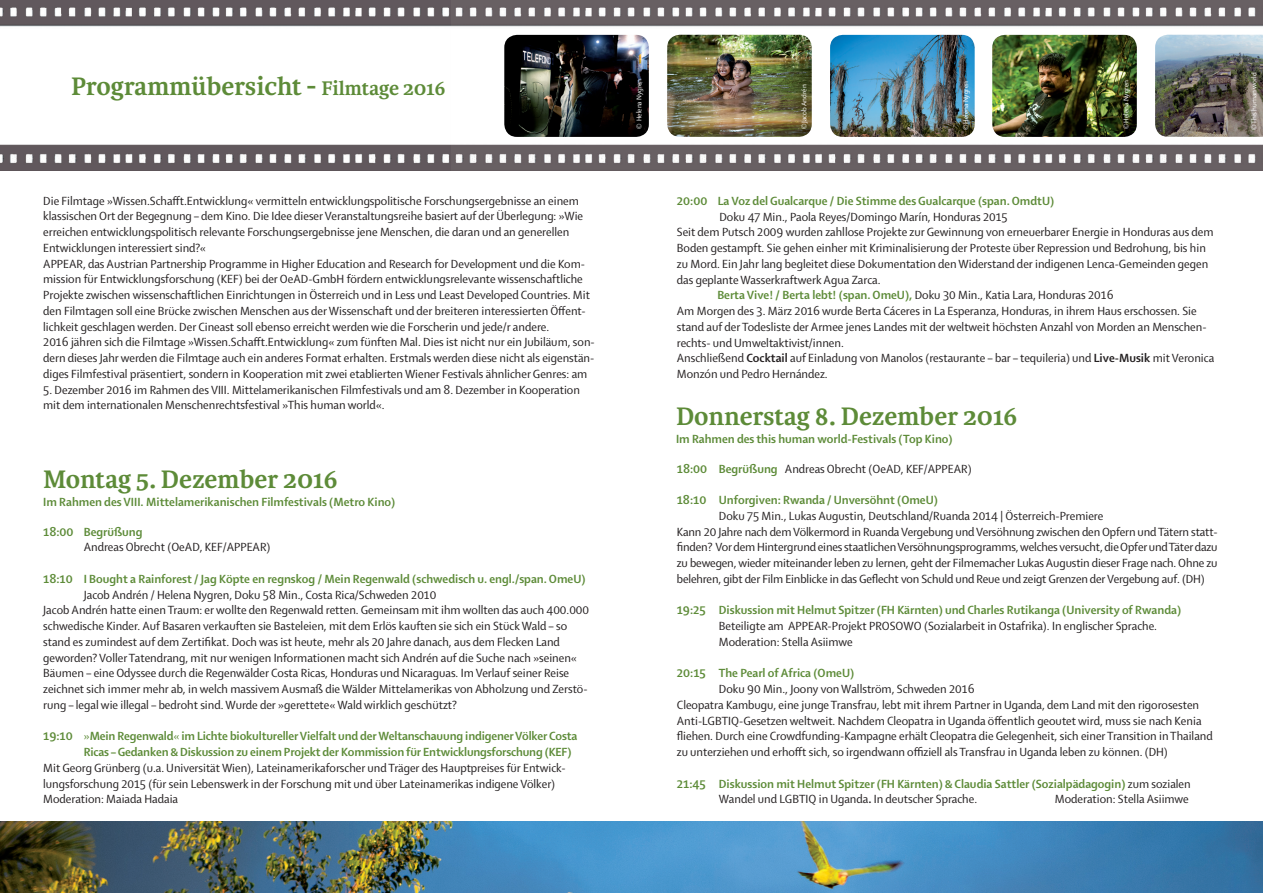
<style>
.page{position:relative;width:1263px;height:893px;background:#fff}
.page>*{position:absolute;margin:0;border:0;box-sizing:border-box;transform-origin:0 0}
.t1{font:700 27px "Karmina Basic";color:#5d8b38}
.t2{font:12.75px/15.8px "Shaker 2";color:#231f20}
.t3{font:700 12.75px/15.8px "Shaker 2";color:#5d8b38}
.t4{font:7.5px "Shaker 2";color:#fff}
.s1{font-size:21px}
.s2{font-weight:400}
.s3{font-weight:400;color:#231f20}
.s4{font-weight:700}
.s5{font-weight:700;color:#5d8b38}
.s6{color:#231f20}
</style>
<div class="page">
<img style="left:0;top:822px;width:1263px;height:71px">
<img style="left:0;top:1px;width:1263px;height:170px">
<img style="left:667px;top:35px;width:145px;height:102px">
<img style="left:1155px;top:35px;width:108px;height:102px">
<img style="left:992px;top:35px;width:145px;height:102px">
<img style="left:830px;top:35px;width:145px;height:102px">
<img style="left:504px;top:35px;width:145px;height:102px">
<h1 class="t1" style="left:71px;top:70px;width:376px">Programmübersicht - <span class="s1">Filmtage 2016</span></h1>
<p class="t2" style="left:43px;top:192px;width:553px">Die Filmtage »Wissen.Schafft.Entwicklung« vermitteln entwicklungspolitische Forschungsergebnisse an einem klassischen Ort der Begegnung – dem Kino. Die Idee dieser Veranstaltungsreihe basiert auf der Überlegung: »Wie erreichen entwicklungspolitisch relevante Forschungsergebnisse jene Menschen, die daran und an generellen Entwicklungen interessiert sind?«<br>APPEAR, das Austrian Partnership Programme in Higher Education and Research for Development und die Kom&shy;mission für Entwicklungsforschung (KEF) bei der OeAD-GmbH fördern entwicklungsrelevante wissenschaftliche Projekte zwischen wissenschaftlichen Einrichtungen in Österreich und in Less und Least Developed Countries. Mit den Filmtagen soll eine Brücke zwischen Menschen aus der Wissenschaft und der breiteren interessierten Öffent&shy;lichkeit geschlagen werden. Der Cineast soll ebenso erreicht werden wie die Forscherin und jede/r andere.<br>2016 jähren sich die Filmtage »Wissen.Schafft.Entwicklung« zum fünften Mal. Dies ist nicht nur ein Jubiläum, son&shy;dern dieses Jahr werden die Filmtage auch ein anderes Format erhalten. Erstmals werden diese nicht als eigenstän&shy;diges Filmfestival präsentiert, sondern in Kooperation mit zwei etablierten Wiener Festivals ähnlicher Genres: am</p>
<p class="t2" style="left:43px;top:381px;width:538px">5. Dezember 2016 im Rahmen des VIII. Mittelamerikanischen Filmfestivals und am 8. Dezember in Kooperation mit dem internationalen Menschenrechtsfestival »This human world«.</p>
<h1 class="t1" style="left:43px;top:464px;width:296px">Montag 5. Dezember 2016</h1>
<p class="t3" style="left:43px;top:494px;width:354px">Im Rahmen des VIII. Mittelamerikanischen Filmfestivals (Metro Kino)</p>
<p class="t3" style="left:43px;top:523px;width:101px">18:00 Begrüßung</p>
<p class="t2" style="left:84px;top:539px;width:188px">Andreas Obrecht (OeAD, KEF/APPEAR)</p>
<p class="t3" style="left:43px;top:570px;width:544px">18:10 I Bought a Rainforest / Jag Köpte en regnskog / Mein Regenwald (schwedisch u. engl./span. OmeU)</p>
<p class="t2" style="left:43px;top:586px;width:547px;text-indent:40px">Jacob Andrén / Helena Nygren, Doku 58 Min., Costa Rica/Schweden 2010<br>Jacob Andrén hatte einen Traum: er wollte den Regenwald retten. Gemeinsam mit ihm wollten das auch 400.000 schwedische Kinder. Auf Basaren verkauften sie Basteleien, mit dem Erlös kauften sie sich ein Stück Wald – so stand es zumindest auf dem Zertifikat. Doch was ist heute, mehr als 20 Jahre danach, aus dem Flecken Land geworden? Voller Tatendrang, mit nur wenigen Informationen macht sich Andrén auf die Suche nach »seinen« Bäumen – eine Odyssee durch die Regenwälder Costa Ricas, Honduras und Nicaraguas. Im Verlauf seiner Reise zeichnet sich immer mehr ab, in welch massivem Ausmaß die Wälder Mittelamerikas von Abholzung und Zerstö&shy;rung – legal wie illegal – bedroht sind. Wurde der »gerettete« Wald wirklich geschützt?</p>
<p class="t3" style="left:43px;top:728px;width:536px">19:10 <span class="s2">»</span>Mein Regenwald<span class="s2">«</span> im Lichte biokultureller Vielfalt und der Weltanschauung indigener Völker Costa<br>R</p>
<p class="t3" style="left:90px;top:743px;width:482px">icas – Gedanken &amp; Diskussion zu einem Projekt der Kommission für Entwicklungsforschung (KEF)</p>
<p class="t2" style="left:43px;top:759px;width:524px">Mit Georg Grünberg (u.a. Universität Wien), Lateinamerikaforscher und Träger des Hauptpreises für Entwick&shy;lungsforschung 2015 (für sein Lebenswerk in der Forschung mit und über Lateinamerikas indigene Völker)<br>Moderation: Maiada Hadaia</p>
<p class="t4" style="left:634px;top:129px;width:52px;rotate:-90deg">© Helena Nygren</p>
<p class="t4" style="left:799px;top:129px;width:46px;rotate:-90deg">© Jacob Andrén</p>
<p class="t4" style="left:1121px;top:129px;width:51px;rotate:-90deg">© Helena Nygren</p>
<p class="t4" style="left:1249px;top:130px;width:60px;rotate:-90deg">© This human world</p>
<p class="t4" style="left:961px;top:130px;width:51px;rotate:-90deg">© Helena Nygren</p>
<p class="t3" style="left:677px;top:192px;width:379px">20:00 La Voz del Gualcarque / Die Stimme des Gualcarque (span. OmdtU)</p>
<p class="t2" style="left:719px;top:208px;width:290px">Doku 47 Min., Paola Reyes/Domingo Marín, Honduras 2015</p>
<p class="t2" style="left:677px;top:224px;width:538px">Seit dem Putsch 2009 wurden zahllose Projekte zur Gewinnung von erneuerbarer Energie in Honduras aus dem</p>
<p class="t2" style="left:677px;top:239px;width:530px">Boden gestampft. Sie gehen einher mit Kriminalisierung der Proteste über Repression und Bedrohung, bis hin</p>
<p class="t2" style="left:677px;top:255px;width:533px">zu Mord. Ein Jahr lang begleitet diese Dokumentation den Widerstand der indigenen Lenca-Gemeinden gegen</p>
<p class="t2" style="left:677px;top:271px;width:205px">das geplante Wasserkraftwerk Agua Zarca.</p>
<p class="t3" style="left:717px;top:287px;width:398px">Berta Vive! / Berta lebt! (span. OmeU), <span class="s3">Doku 30 Min., Katia Lara, Honduras 2016</span></p>
<p class="t2" style="left:677px;top:302px;width:521px">Am Morgen des 3. März 2016 wurde Berta Cáceres in La Esperanza, Honduras, in ihrem Haus erschossen. Sie</p>
<p class="t2" style="left:677px;top:318px;width:531px">stand auf der Todesliste der Armee jenes Landes mit der weltweit höchsten Anzahl von Morden an Menschen-</p>
<p class="t2" style="left:677px;top:334px;width:168px">rechts- und Umweltaktivist/innen.</p>
<p class="t2" style="left:677px;top:350px;width:539px">Anschließend <span class="s4">Cocktail</span> auf Einladung von Manolos (restaurante – bar – tequileria) und <span class="s4">Live-Musik</span> mit Veronica</p>
<p class="t2" style="left:677px;top:365px;width:152px">Monzón und Pedro Hernández.</p>
<h1 class="t1" style="left:676px;top:401px;width:343px">Donnerstag 8. Dezember 2016</h1>
<p class="t3" style="left:676px;top:431px;width:278px">Im Rahmen des this human world-Festivals (Top Kino)</p>
<p class="t2" style="left:677px;top:460px;width:296px"><span class="s5">18:00 Begrüßung</span> Andreas Obrecht (OeAD, KEF/APPEAR)</p>
<p class="t3" style="left:677px;top:491px;width:263px">18:10 U nforgiven: Rwanda / Unversöhnt (OmeU)</p>
<p class="t2" style="left:677px;top:507px;width:542px;text-indent:42px">Doku 75 Min., Lukas Augustin, Deutschland/Ruanda 2014 | Österreich-Premiere<br>Kann 20 Jahre nach dem Völkermord in Ruanda Vergebung und Versöhnung zwischen den Opfern und Tätern statt&shy;finden? Vor dem Hintergrund eines staatlichen Versöhnungsprogramms, welches versucht, die Opfer und Täter dazu zu bewegen, wieder miteinander leben zu lernen, geht der Filmemacher Lukas Augustin dieser Frage nach. Ohne zu belehren, gibt der Film Einblicke in das Geflecht von Schuld und Reue und zeigt Grenzen der Vergebung auf. (DH)</p>
<p class="t3" style="left:677px;top:602px;width:506px">19:25 Diskussion mit Helmut Spitzer (FH Kärnten) und Charles Rutikanga (University of Rwanda)</p>
<p class="t2" style="left:719px;top:617px;width:440px">Beteiligte am APPEAR-Projekt PROSOWO (Sozialarbeit in Ostafrika). In englischer Sprache.<br>Moderation: Stella Asiimwe</p>
<p class="t3" style="left:677px;top:665px;width:179px">20:15 The Pearl of Africa (OmeU)</p>
<p class="t2" style="left:677px;top:680px;width:537px;text-indent:42px">Doku 90 Min., Joony von Wallström, Schweden 2016<br>Cleopatra Kambugu, eine junge Transfrau, lebt mit ihrem Partner in Uganda, dem Land mit den rigorosesten Anti-LGBTIQ-Gesetzen weltweit. Nachdem Cleopatra in Uganda öffentlich geoutet wird, muss sie nach Kenia fliehen. Durch eine Crowdfunding-Kampagne erhält Cleopatra die Gelegenheit, sich einer Transition in Thailand zu unterziehen und erhofft sich, so irgendwann offiziell als Transfrau in Uganda leben zu können. (DH)</p>
<p class="t3" style="left:719px;top:775px;width:473px;text-indent:-42px">21:45 Diskussion mit Helmut Spitzer (FH Kärnten) &amp; Claudia Sattler (Sozialpädagogin) <span class="s3">zum sozialen<br>Wandel und LGBTIQ in Uganda</span><span class="s6">.</span> <span class="s3">In deutscher Sprache.</span></p>
<p class="t2" style="left:1055px;top:791px;width:135px">Moderation: Stella Asiimwe</p>
</div>
